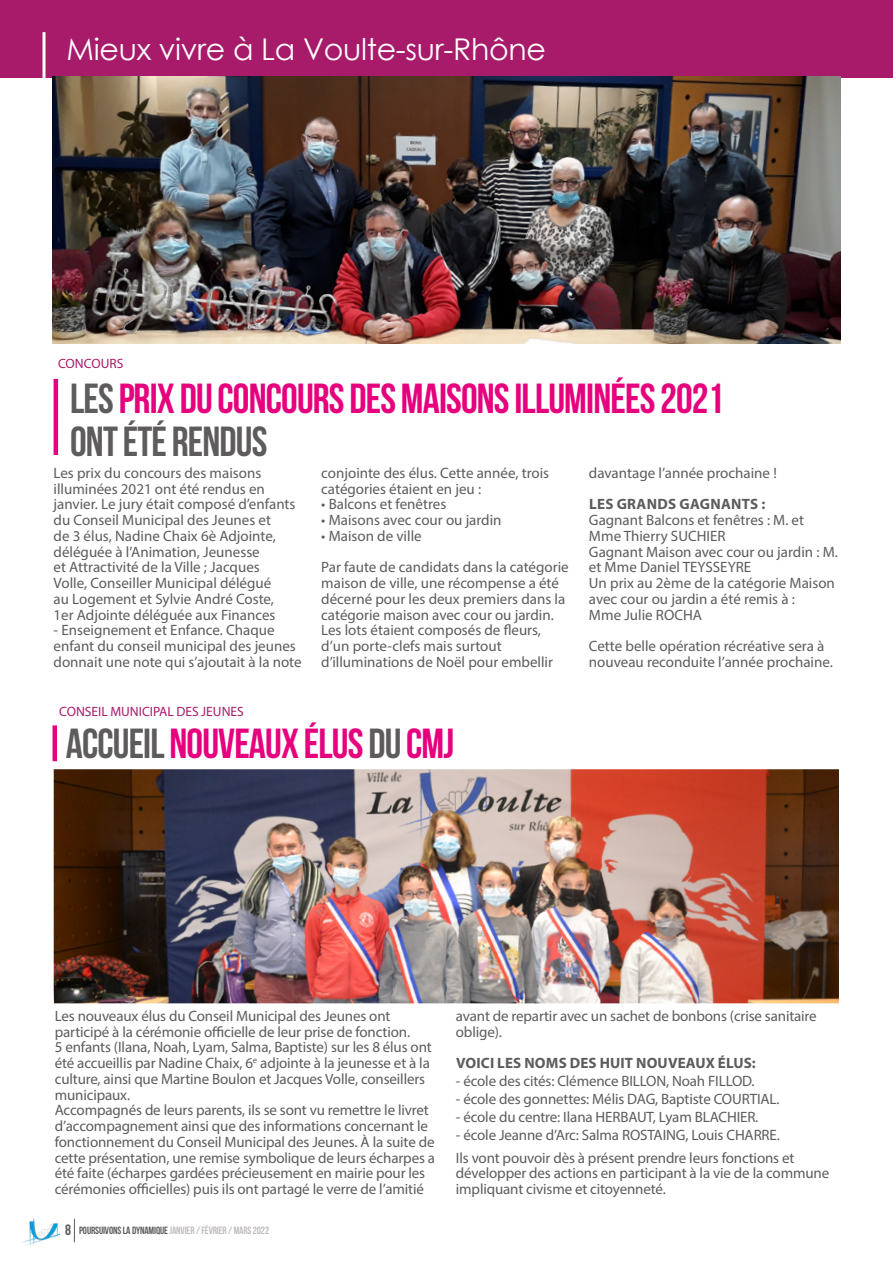
<style>
.page{position:relative;width:893px;height:1263px;background:#fff}
.page>*{position:absolute;margin:0;border:0;box-sizing:border-box;transform-origin:0 0}
.t1{font:42px/43.5px "Bebas Neue";letter-spacing:-.02em;color:#e6007d}
.t2{font:30px "Century Gothic";letter-spacing:-.01em;color:#fff}
.t3{font:15px/15.8px "Myriad Pro";letter-spacing:-.01em;color:#5e5b5c}
.t4{font:700 15px "Myriad Pro";letter-spacing:.01em;color:#5e5b5c}
.t5{font:13.5px "Myriad Pro";color:#a81a6a}
.t6{font:10.5px "Bebas Neue";letter-spacing:-.01em;color:#c1bcbc}
.s1{color:#5e5b5c}
.s2{font-size:15px;color:#5e5b5c}
</style>
<div class="page">
<img style="left:21px;top:1218px;width:38px;height:30px">
<svg style="left:74px;top:1219px;width:1px;height:23px"></svg>
<div style="left:0;top:0;width:893px;height:78px;background:#a81a6a"></div>
<hr style="left:43px;top:32px;width:3px;height:46px;background:#fff">
<hr style="left:892px;top:101px;width:1px;height:200px;background:#f5eaf1">
<hr style="left:54px;top:379px;width:4px;height:76px;background:#e6007d">
<hr style="left:53px;top:725px;width:4px;height:36px;background:#e6007d">
<img style="left:53px;top:77px;width:787px;height:266px">
<img style="left:54px;top:769px;width:785px;height:234px">
<h2 class="t2" style="left:67px;top:27px;width:467px">La Voulte n toute transparence</h2>
<h2 class="t2" style="left:67px;top:28px;width:481px">Mieux vivre à La Voulte-sur-Rhône</h2>
<p class="t5" style="left:58px;top:356px;width:67px">CONCOURS</p>
<h1 class="t1" style="left:70px;top:376px;width:656px"><span class="s1">LES</span> PRIX DU CONCOURS DES MAISONS ILLUMINÉES 2021<br><span class="s1">ONT ÉTÉ RENDUS</span></h1>
<p class="t3" style="left:54px;top:465px;width:243px">Les prix du concours des maisons illuminées 2021 ont été rendus en janvier. Le jury était composé d’enfants du Conseil Municipal des Jeunes et<br>de 3 élus, Nadine Chaix 6è Adjointe, déléguée à l’Animation, Jeunesse<br>et Attractivité de la Ville ; Jacques Volle, Conseiller Municipal délégué<br>au Logement et Sylvie André Coste, 1er Adjointe déléguée aux Finances</p>
<p class="t3" style="left:54px;top:622px;width:250px">- Enseignement et Enfance. Chaque enfant du conseil municipal des jeunes donnait une note qui s’ajoutait à la note</p>
<p class="t5" style="left:59px;top:703px;width:186px">CONSEIL MUNICIPAL DES JEUNES</p>
<p class="t3" style="left:321px;top:465px;width:229px">conjointe des élus. Cette année, trois catégories étaient en jeu :</p>
<p class="t3" style="left:321px;top:496px;width:126px">• Balcons et fenêtres</p>
<p class="t3" style="left:321px;top:512px;width:182px">• Maisons avec cour ou jardin</p>
<p class="t3" style="left:321px;top:520px;width:249px;line-height:31.5px">• Maison de ville<br>Par faute de candidats dans la catégorie</p>
<p class="t3" style="left:321px;top:575px;width:246px">maison de ville, une récompense a été décerné pour les deux premiers dans la catégorie maison avec cour ou jardin.<br>Les lots étaient composés de fleurs, d’un porte-clefs mais surtout d’illuminations de Noël pour embellir</p>
<h1 class="t1" style="left:66px;top:721px;width:390px"><span class="s1">ACCUEIL</span> NOUVEAUX ÉLUS <span class="s1">DU</span> CMJ</h1>
<p class="t3" style="left:589px;top:465px;width:189px">davantage l’année prochaine !</p>
<p class="t4" style="left:589px;top:495px;width:178px">LES GRANDS GAGNANTS :</p>
<p class="t3" style="left:589px;top:512px;width:250px">Gagnant Balcons et fenêtres : M. et<br>Mme Thierry SUCHIER<br>Gagnant Maison avec cour ou jardin : M. et Mme Daniel TEYSSEYRE<br>Un prix au 2ème de la catégorie Maison avec cour ou jardin a été remis à :<br>Mme Julie ROCHA</p>
<p class="t3" style="left:589px;top:638px;width:245px">Cette belle opération récréative sera à nouveau reconduite l’année prochaine.</p>
<p class="t3" style="left:55px;top:1008px;width:382px">Les nouveaux élus du Conseil Municipal des Jeunes ont participé à la cérémonie officielle de leur prise de fonction.<br>5 enfants (Ilana, Noah, Lyam, Salma, Baptiste) sur les 8 élus ont été accueillis par Nadine Chaix, 6<sup>e</sup> adjointe à la jeunesse et à la culture, ainsi que Martine Boulon et Jacques Volle, conseillers municipaux.<br>Accompagnés de leurs parents, ils se sont vu remettre le livret d’accompagnement ainsi que des informations concernant le fonctionnement du Conseil Municipal des Jeunes. À la suite de cette présentation, une remise symbolique de leurs écharpes a été faite (écharpes gardées précieusement en mairie pour les cérémonies officielles) puis ils ont partagé le verre de l’amitié</p>
<p class="t3" style="left:456px;top:1008px;width:362px">avant de repartir avec un sachet de bonbons (crise sanitaire oblige).</p>
<p class="t4" style="left:456px;top:1053px;width:301px">VOICI LES NOMS DES HUIT NOUVEAUX ÉLUS:</p>
<p class="t3" style="left:456px;top:1073px;width:300px">- école des cités: Clémence BILLON, Noah FILLOD.</p>
<p class="t3" style="left:456px;top:1091px;width:325px">- école des gonnettes: Mélis DAG, Baptiste COURTIAL.</p>
<p class="t3" style="left:456px;top:1109px;width:304px">- école du centre: Ilana HERBAUT, Lyam BLACHIER.</p>
<p class="t3" style="left:456px;top:1123px;width:340px;line-height:22.5px">- école Jeanne d’Arc: Salma ROSTAING, Louis CHARRE.<br>Ils vont pouvoir dès à présent prendre leurs fonctions et</p>
<p class="t3" style="left:456px;top:1165px;width:375px">développer des actions en participant à la vie de la commune impliquant civisme et citoyenneté.</p>
<p class="t6" style="left:65px;top:1224px;width:205px"><span class="s2">8</span> <span class="s1">POURSUIVONS LA DYNAMIQUE</span> JANVIER / FÉVRIER / MARS 2022</p>
</div>
